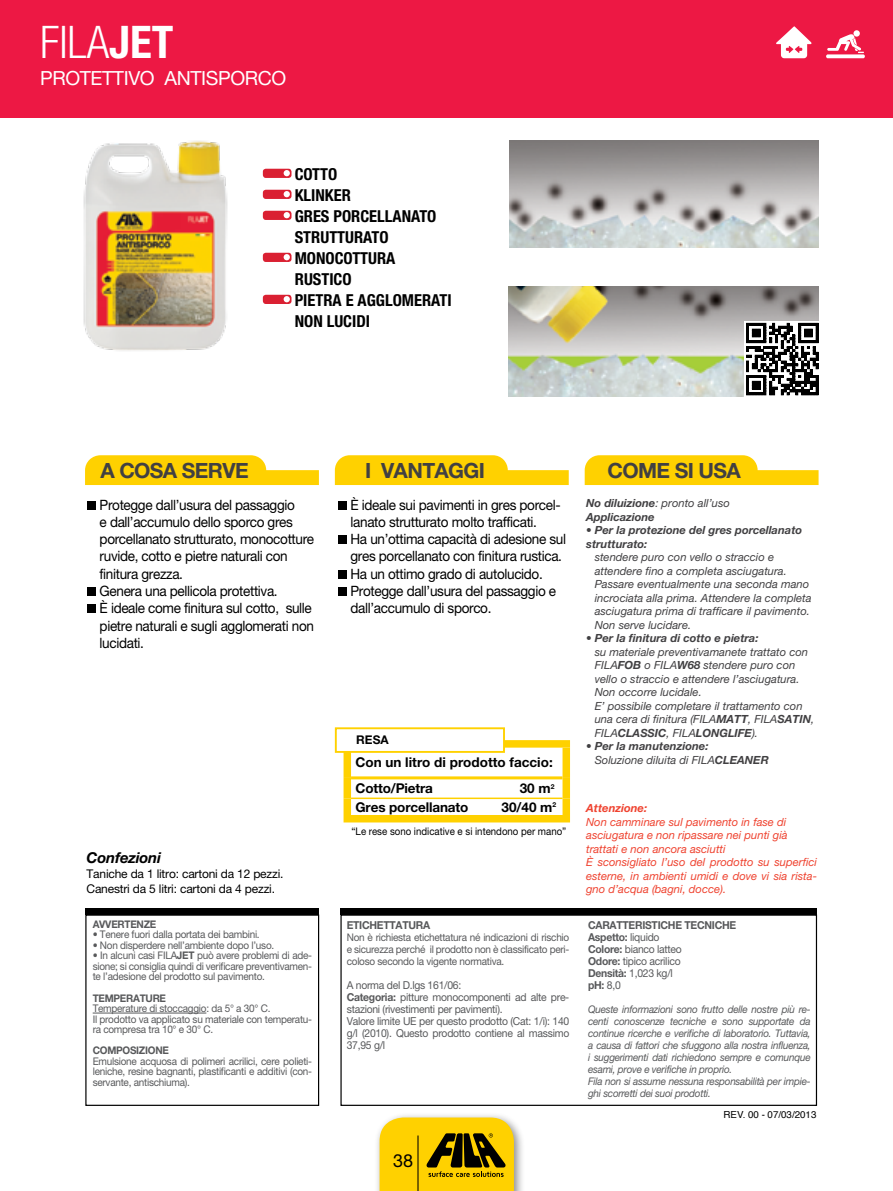
<style>
.page{position:relative;width:893px;height:1191px;background:#fff}
.page>*{position:absolute;margin:0;border:0;box-sizing:border-box;transform-origin:0 0}
.t1{font:300 condensed 45px "Helvetica Neue LT Pro";color:#fff}
.t2{font:700 21px "Helvetica Neue LT Std";letter-spacing:-.03em;color:#414042}
.t3{font:19.5px "Helvetica Neue LT Std";letter-spacing:-.02em;color:#fff}
.t4{font:18px "Helvetica Neue LT Std";color:#000}
.t5{font:700 condensed 16.5px/21px "Helvetica Neue LT Std";color:#000}
.t6{font:italic 700 15px "Helvetica Neue LT Std";letter-spacing:-.015em;color:#000}
.t7{font:14.25px/17.2px "Helvetica Neue LT Std";letter-spacing:-.025em;color:#000;scale:.95 1}
.t8{font:700 13.5px/26.4px "Helvetica Neue LT Std";letter-spacing:-.005em;color:#000}
.t9{font:12px/15px "Helvetica Neue LT Std";letter-spacing:-.015em;color:#000}
.t10{font:700 12px "Helvetica Neue LT Std";color:#000}
.t11{font:italic 11.25px/13.5px "Helvetica Neue LT Std";color:#414042}
.t12{font:italic 11.25px/13.5px "Helvetica Neue LT Std";color:#ef4330}
.t13{font:italic 700 11.25px/13.5px "Helvetica Neue LT Std";color:#414042}
.t14{font:italic 700 11.25px "Helvetica Neue LT Std";color:#ef4330}
.t15{font:10.95px/12px "Helvetica Neue LT Std";letter-spacing:-.025em;color:#58595b;scale:.95 1}
.t16{font:700 10.95px/12px "Helvetica Neue LT Std";letter-spacing:-.025em;color:#58595b;scale:.95 1}
.t17{font:10.5px/10.5px "Helvetica Neue LT Std";letter-spacing:-.025em;color:#58595b;text-align:justify;scale:.95 1}
.t18{font:italic 10.5px/12px "Helvetica Neue LT Std";letter-spacing:-.025em;color:#58595b;scale:.95 1}
.t19{font:10.5px "Helvetica Neue LT Std";color:#000;scale:.92 1}
.t20{font:700 10.5px "Helvetica Neue LT Std";letter-spacing:-.025em;color:#58595b;scale:.95 1}
.t21{font:9.75px "Helvetica";color:#000}
.s1{font-weight:700}
.s2{font-weight:400}
</style>
<div class="page">
<div style="left:0;top:0;width:893px;height:118px;background:#ed1844"></div>
<div style="left:375px;top:1112px;width:150px;height:79px;background:#000;opacity:.45"></div>
<svg style="left:335px;top:455px;width:234px;height:30px;background:#ffd726"></svg>
<svg style="left:85px;top:455px;width:234px;height:30px;background:#ffd722"></svg>
<svg style="left:585px;top:455px;width:234px;height:30px;background:#ffd726"></svg>
<div style="left:85px;top:914px;width:234px;height:192px;border:1px solid #000"></div>
<div style="left:340px;top:914px;width:477px;height:192px;border:1px solid #000"></div>
<div style="left:85px;top:908px;width:234px;height:6px;background:#000"></div>
<div style="left:340px;top:908px;width:477px;height:6px;background:#000"></div>
<svg style="left:380px;top:1117px;width:134px;height:74px;background:#d0ac06"></svg>
<svg style="left:776px;top:26px;width:36px;height:32px"></svg>
<svg style="left:826px;top:54px;width:39px;height:4px"></svg>
<div style="left:853px;top:30px;width:7px;height:7px;background:#fff;border-radius:50%"></div>
<svg style="left:827px;top:34px;width:37px;height:19px"></svg>
<img style="left:83px;top:140px;width:145px;height:211px">
<img style="left:509px;top:140px;width:310px;height:108px">
<img style="left:509px;top:287px;width:309px;height:109px">
<svg style="left:263px;top:169px;width:28px;height:9px"></svg>
<svg style="left:263px;top:190px;width:28px;height:9px"></svg>
<svg style="left:263px;top:211px;width:28px;height:9px"></svg>
<svg style="left:263px;top:253px;width:28px;height:9px"></svg>
<svg style="left:263px;top:295px;width:28px;height:9px"></svg>
<div style="left:338px;top:501px;width:8px;height:9px;background:#000"></div>
<div style="left:338px;top:536px;width:8px;height:8px;background:#000"></div>
<div style="left:338px;top:570px;width:8px;height:9px;background:#000"></div>
<div style="left:338px;top:587px;width:8px;height:9px;background:#000"></div>
<div style="left:87px;top:501px;width:8px;height:9px;background:#000"></div>
<div style="left:87px;top:587px;width:8px;height:9px;background:#000"></div>
<div style="left:87px;top:605px;width:8px;height:8px;background:#000"></div>
<hr style="left:93px;top:1012px;width:113px;height:1px;background:#58595b">
<div style="left:344px;top:740px;width:226px;height:7px;background:#ffd100"></div>
<div style="left:344px;top:747px;width:7px;height:31px;background:#ffd100"></div>
<div style="left:562px;top:747px;width:8px;height:31px;background:#ffd100"></div>
<div style="left:344px;top:778px;width:7px;height:20px;background:#ffd100"></div>
<div style="left:562px;top:778px;width:8px;height:20px;background:#ffd100"></div>
<div style="left:344px;top:798px;width:7px;height:17px;background:#ffd100"></div>
<div style="left:562px;top:798px;width:8px;height:17px;background:#ffd100"></div>
<hr style="left:351px;top:797px;width:211px;height:2px;background:#ffd100">
<hr style="left:351px;top:776px;width:211px;height:3px;background:#ffd100">
<div style="left:344px;top:815px;width:226px;height:7px;background:#ffd100"></div>
<div style="left:335px;top:727px;width:170px;height:26px;background:#fff;border:2px solid #ffd100"></div>
<svg style="left:745px;top:321px;width:74px;height:75px"></svg>
<svg style="left:746px;top:323px;width:72px;height:72px"></svg>
<h1 class="t1" style="left:40px;top:17px;width:135px">FILA<span class="s1">JET</span></h1>
<h3 class="t3" style="left:40px;top:67px;width:248px">PROTETTIVO ANTISPORCO</h3>
<h3 class="t5" style="left:295px;top:163px;width:158px">COTTO<br>KLINKER<br>GRES PORCELLANATO<br>STRUTTURATO<br>MONOCOTTURA<br>RUSTICO<br>PIETRA E AGGLOMERATI<br>NON LUCIDI</h3>
<h2 class="t2" style="left:100px;top:457px;width:150px">A COSA SERVE</h2>
<h2 class="t2" style="left:365px;top:457px;width:122px">I VANTAGGI</h2>
<h2 class="t2" style="left:607px;top:457px;width:135px">COME SI USA</h2>
<p class="t7" style="left:100px;top:496px;width:227px">Protegge dall’usura del passaggio<br>e dall’accumulo dello sporco gres porcellanato strutturato, monocotture ruvide, cotto e pietre naturali con finitura grezza.<br>Genera una pellicola protettiva.<br>È ideale come finitura sul cotto, sulle pietre naturali e sugli agglomerati non lucidati.</p>
<h3 class="t6" style="left:87px;top:848px;width:76px">Confezioni</h3>
<p class="t9" style="left:87px;top:866px;width:198px">Taniche da 1 litro: cartoni da 12 pezzi.<br>Canestri da 5 litri: cartoni da 4 pezzi.</p>
<p class="t20" style="left:93px;top:917px;width:69px">AVVERTENZE</p>
<p class="t17" style="left:93px;top:929px;width:177px">• Tenere fuori dalla portata dei bambini.</p>
<p class="t17" style="left:93px;top:939px;width:193px">• Non disperdere nell’ambiente dopo l’uso.</p>
<p class="t17" style="left:93px;top:950px;width:232px">• In alcuni casi FILA<span class="s1">JET</span> può avere problemi di ade&shy;sione; si consiglia quindi di verificare preventivamen&shy;te l’adesione del prodotto sul pavimento.</p>
<p class="t20" style="left:93px;top:991px;width:79px">TEMPERATURE</p>
<p class="t17" style="left:93px;top:1002px;width:232px;text-align:left">Temperature di stoccaggio: da 5° a 30° C.<br>Il prodotto va applicato su materiale con temperatu&shy;ra compresa tra 10° e 30° C.</p>
<p class="t20" style="left:93px;top:1043px;width:82px">COMPOSIZIONE</p>
<p class="t17" style="left:93px;top:1055px;width:232px">Emulsione acquosa di polimeri acrilici, cere polieti&shy;leniche, resine bagnanti, plastificanti e additivi (con&shy;servante, antischiuma).</p>
<p class="t7" style="left:351px;top:496px;width:228px">È ideale sui pavimenti in gres porcel&shy;lanato strutturato molto trafficati.<br>Ha un’ottima capacità di adesione sul gres porcellanato con finitura rustica.<br>Ha un ottimo grado di autolucido.<br>Protegge dall’usura del passaggio e dall’accumulo di sporco.</p>
<p class="t10" style="left:356px;top:732px;width:34px">RESA</p>
<p class="t8" style="left:356px;top:748px;width:199px">Con un litro di prodotto faccio:<br>Cotto/Pietra</p>
<p class="t8" style="left:520px;top:775px;width:36px">30 m<sup>2</sup></p>
<p class="t8" style="left:356px;top:793px;width:114px">Gres porcellanato</p>
<p class="t8" style="left:501px;top:793px;width:56px">30/40 m<sup>2</sup></p>
<p class="t19" style="left:351px;top:825px;width:235px">“Le rese sono indicative e si intendono per mano”</p>
<p class="t16" style="left:347px;top:919px;width:89px">ETICHETTATURA</p>
<p class="t17" style="left:347px;top:931px;width:236px;line-height:12px">Non è richiesta etichettatura né indicazioni di rischio e sicurezza perché il prodotto non è classificato peri&shy;coloso secondo la vigente normativa.</p>
<p class="t15" style="left:347px;top:979px;width:236px">A norma del D.lgs 161/06:<br><span class="s1">Categoria:</span> pitture monocomponenti ad alte pre&shy;stazioni (rivestimenti per pavimenti).<br>Valore limite UE per questo prodotto (Cat: 1/i): 140 g/l (2010). Questo prodotto contiene al massimo 37,95 g/l</p>
<h3 class="t4" style="left:393px;top:1149px;width:22px">38</h3>
<p class="t13" style="left:586px;top:496px;width:145px">No diluizione<span class="s2">: pronto all’uso<br></span>Applicazione</p>
<p class="t13" style="left:586px;top:523px;width:218px"><span class="s2">•</span> Per la protezione del gres porcellanato strutturato:</p>
<p class="t11" style="left:595px;top:550px;width:218px">stendere puro con vello o straccio e attendere fino a completa asciugatura.<br>Passare eventualmente una seconda mano incrociata alla prima. Attendere la completa asciugatura prima di trafficare il pavimento.<br>Non serve lucidare.</p>
<p class="t11" style="left:595px;top:631px;width:221px;text-indent:-9px">• <span class="s1">Per la finitura di cotto e pietra:<br></span>su materiale preventivamanete trattato con FILA<span class="s1">FOB</span> o FILA<span class="s1">W68</span> stendere puro con vello o straccio e attendere l’asciugatura.<br>Non occorre lucidale.<br>E’ possibile completare il trattamento con una cera di finitura (FILA<span class="s1">MATT</span>, FILA<span class="s1">SATIN</span>, FILA<span class="s1">CLASSIC</span>, FILA<span class="s1">LONGLIFE</span>).</p>
<p class="t13" style="left:595px;top:739px;width:176px;text-indent:-9px"><span class="s2">•</span> Per la manutenzione:<br><span class="s2">Soluzione diluita di FILA</span>CLEANER</p>
<p class="t14" style="left:586px;top:801px;width:63px">Attenzione:</p>
<p class="t12" style="left:586px;top:815px;width:232px">Non camminare sul pavimento in fase di asciugatura e non ripassare nei punti già trattati e non ancora asciutti<br>È sconsigliato l’uso del prodotto su superfici esterne, in ambienti umidi e dove vi sia rista&shy;gno d’acqua (bagni, docce).</p>
<p class="t16" style="left:588px;top:919px;width:157px">CARATTERISTICHE TECNICHE<br>Aspetto: <span class="s2">liquido<br></span>Colore: <span class="s2">bianco latteo<br></span>Odore: <span class="s2">tipico acrilico<br></span>Densità: <span class="s2">1,023 kg/l<br></span>pH: <span class="s2">8,0</span></p>
<p class="t18" style="left:588px;top:1003px;width:236px">Queste informazioni sono frutto delle nostre più re&shy;centi conoscenze tecniche e sono supportate da continue ricerche e verifiche di laboratorio. Tuttavia, a causa di fattori che sfuggono alla nostra influenza, i suggerimenti dati richiedono sempre e comunque esami, prove e verifiche in proprio.<br>Fila non si assume nessuna responsabilità per impie&shy;ghi scorretti dei suoi prodotti.</p>
<p class="t21" style="left:723px;top:1106px;width:94px">REV. 00 - 07/03/2013</p>
</div>
